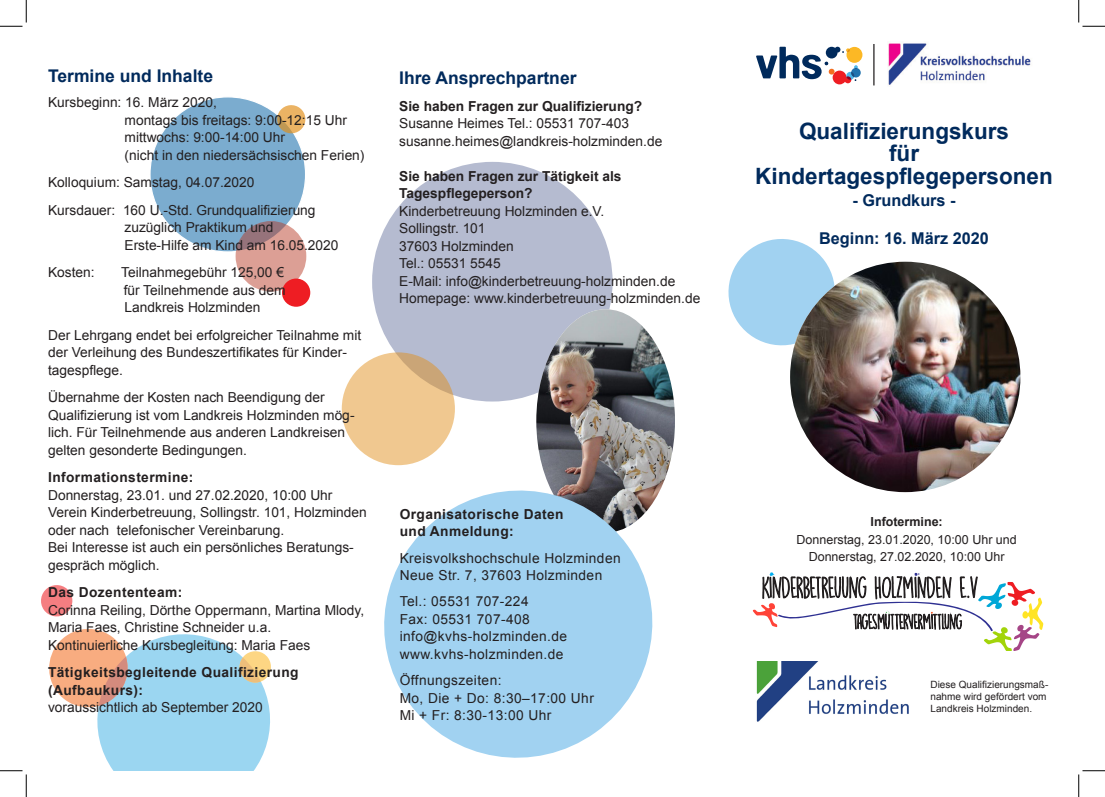
<style>
.page{position:relative;width:1105px;height:797px;background:#fff}
.page>*{position:absolute;margin:0;border:0;box-sizing:border-box;transform-origin:0 0}
.L{font:700 22.5px "Arial";color:#002a5c}
.M{font:700 17.5px "Arial";color:#002a5c}
.L-2{font:700 16.25px "Arial";color:#002a5c}
.M-2{font:13.75px/17.5px "Arial";color:#231f20}
.S{font:13.75px/17.5px "Arial";letter-spacing:.03em;color:#231f20}
.S-2{font:700 13.75px "Arial";letter-spacing:.03em;color:#231f20}
.M-3{font:700 13.75px/17.5px "Arial";color:#231f20}
.M-4{font:700 13.75px "Arial";letter-spacing:.03em;color:#231f20}
.XL{font:12.5px "Arial";color:#231f20}
.XL-2{font:700 12.5px "Arial";color:#231f20}
.t1{font:10px/12px "Arial";color:#231f20}
</style>
<div class="page">
<svg style="left:728px;top:239px;width:113px;height:110px"></svg>
<div style="left:150px;top:97px;width:156px;height:155px;background:#7baccf;border-radius:50%"></div>
<svg style="left:236px;top:221px;width:70px;height:70px;background:#cd968f"></svg>
<svg style="left:276px;top:105px;width:30px;height:29px"></svg>
<div style="left:282px;top:278px;width:28px;height:29px;background:#ee1d23;border-radius:50%"></div>
<div style="left:372px;top:162px;width:241px;height:239px;background:#b5bbd0;border-radius:50%"></div>
<svg style="left:342px;top:352px;width:113px;height:113px;background:#ecc58e"></svg>
<img style="left:536px;top:309px;width:139px;height:163px">
<img style="left:790px;top:262px;width:230px;height:230px;border-radius:115px">
<svg style="left:384px;top:472px;width:284px;height:286px;fill:#a1d2f1"></svg>
<svg style="left:756px;top:47px;width:106px;height:37px"></svg>
<svg style="left:41px;top:585px;width:230px;height:185px"></svg>
<img style="left:888px;top:43px;width:143px;height:42px">
<hr style="left:873px;top:44px;width:1px;height:41px;background:#231f20">
<img style="left:756px;top:661px;width:153px;height:61px">
<svg style="left:753px;top:572px;width:290px;height:78px"></svg>
<svg style="left:0;top:0;width:27px;height:27px"></svg>
<svg style="left:0;top:770px;width:27px;height:27px"></svg>
<svg style="left:1078px;top:0;width:27px;height:27px"></svg>
<svg style="left:1078px;top:770px;width:27px;height:27px"></svg>
<p class="M" style="left:48px;top:64px;width:166px">Termine und Inhalte</p>
<p class="M-2" style="left:48px;top:94px;width:170px">Kursbeginn: 16. März 2020,</p>
<p class="M-2" style="left:125px;top:111px;width:224px">montags bis freitags: 9:00-12:15 Uhr</p>
<p class="M-2" style="left:125px;top:129px;width:162px">mittwochs: 9:00-14:00 Uhr</p>
<p class="M-2" style="left:125px;top:146px;width:241px">(nicht in den niedersächsischen Ferien)</p>
<p class="M-2" style="left:48px;top:174px;width:208px">Kolloquium: Samstag, 04.07.2020</p>
<p class="M-2" style="left:48px;top:201px;width:269px">Kursdauer: 160 U.-Std. Grundqualifizierung</p>
<p class="M-2" style="left:125px;top:219px;width:151px">zuzüglich Praktikum und</p>
<p class="M-2" style="left:125px;top:236px;width:215px">Erste-Hilfe am Kind am 16.05.2020</p>
<p class="M-2" style="left:48px;top:264px;width:48px">Kosten:</p>
<p class="M-2" style="left:121px;top:264px;width:164px">Teilnahmegebühr 125,00 €</p>
<p class="M-2" style="left:124px;top:281px;width:163px">für Teilnehmende aus dem</p>
<p class="M-2" style="left:125px;top:299px;width:138px">Landkreis Holzminden</p>
<p class="M-2" style="left:48px;top:326px;width:315px">Der Lehrgang endet bei erfolgreicher Teilnahme mit der Verleihung des Bundeszertifikates für Kinder-</p>
<p class="M-2" style="left:48px;top:361px;width:76px">tagespflege.</p>
<p class="M-2" style="left:48px;top:389px;width:308px">Übernahme der Kosten nach Beendigung der Qualifizierung ist vom Landkreis Holzminden mög&shy;lich. Für Teilnehmende aus anderen Landkreisen gelten gesonderte Bedingungen.</p>
<p class="M-4" style="left:48px;top:468px;width:147px">Informationstermine:</p>
<p class="M-2" style="left:48px;top:486px;width:286px">Donnerstag, 23.01. und 27.02.2020, 10:00 Uhr</p>
<p class="M-2" style="left:48px;top:504px;width:320px">Verein Kinderbetreuung, Sollingstr. 101, Holzminden oder nach telefonischer Vereinbarung.</p>
<p class="M-2" style="left:48px;top:539px;width:307px">Bei Interesse ist auch ein persönliches Beratungs&shy;gespräch möglich.</p>
<p class="S-2" style="left:48px;top:583px;width:136px">Das Dozententeam:</p>
<p class="M-2" style="left:48px;top:601px;width:318px">Corinna Reiling, Dörthe Oppermann, Martina Mlody,<br>Maria Faes, Christine Schneider u.a.</p>
<p class="M-2" style="left:48px;top:636px;width:264px">Kontinuierliche Kursbegleitung: Maria Faes</p>
<p class="S-2" style="left:48px;top:663px;width:252px">Tätigkeitsbegleitende Qualifizierung</p>
<p class="S-2" style="left:48px;top:681px;width:97px">(Aufbaukurs):</p>
<p class="M-2" style="left:48px;top:699px;width:216px">voraussichtlich ab September 2020</p>
<p class="M" style="left:399px;top:67px;width:179px">Ihre Ansprechpartner</p>
<p class="M-3" style="left:399px;top:97px;width:244px">Sie haben Fragen zur Qualifizierung?</p>
<p class="M-2" style="left:399px;top:115px;width:231px">Susanne Heimes Tel.: 05531 707-403</p>
<p class="M-2" style="left:399px;top:132px;width:265px">susanne.heimes@landkreis-holzminden.de</p>
<p class="M-3" style="left:399px;top:167px;width:224px">Sie haben Fragen zur Tätigkeit als<br>Tagespflegeperson?</p>
<p class="M-2" style="left:399px;top:202px;width:207px">Kinderbetreuung Holzminden e.V.</p>
<p class="M-2" style="left:399px;top:220px;width:88px">Sollingstr. 101</p>
<p class="M-2" style="left:399px;top:237px;width:116px">37603 Holzminden</p>
<p class="M-2" style="left:399px;top:255px;width:103px">Tel.: 05531 5545</p>
<p class="M-2" style="left:399px;top:272px;width:278px">E-Mail: info@kinderbetreuung-holzminden.de</p>
<p class="M-2" style="left:399px;top:290px;width:303px">Homepage: www.kinderbetreuung-holzminden.de</p>
<p class="S-2" style="left:400px;top:505px;width:165px">Organisatorische Daten</p>
<p class="S-2" style="left:400px;top:522px;width:116px">und Anmeldung:</p>
<p class="S" style="left:400px;top:549px;width:222px">Kreisvolkshochschule Holzminden<br>Neue Str. 7, 37603 Holzminden</p>
<p class="S" style="left:400px;top:593px;width:169px">Tel.: 05531 707-224<br>Fax: 05531 707-408 info@kvhs-holzminden.de www.kvhs-holzminden.de</p>
<p class="S" style="left:400px;top:671px;width:103px">Öffnungszeiten:</p>
<p class="S" style="left:400px;top:689px;width:196px">Mo, Die + Do: 8:30–17:00 Uhr</p>
<p class="S" style="left:400px;top:706px;width:153px">Mi + Fr: 8:30-13:00 Uhr</p>
<p class="L" style="left:799px;top:116px;width:212px">Qualifizierungskurs</p>
<p class="L" style="left:889px;top:138px;width:31px">für</p>
<p class="L" style="left:755px;top:161px;width:299px">Kindertagespflegepersonen</p>
<p class="L-2" style="left:853px;top:190px;width:104px">- Grundkurs -</p>
<p class="L-2" style="left:819px;top:227px;width:171px">Beginn: 16. März 2020</p>
<p class="XL-2" style="left:870px;top:513px;width:74px">Infotermine:</p>
<p class="XL" style="left:796px;top:531px;width:222px">Donnerstag, 23.01.2020, 10:00 Uhr und</p>
<p class="XL" style="left:809px;top:549px;width:197px">Donnerstag, 27.02.2020, 10:00 Uhr</p>
<p class="t1" style="left:930px;top:679px;width:119px">Diese Qualifizierungsmaß&shy;nahme wird gefördert vom<br>Landkreis Holzminden.</p>
</div>
